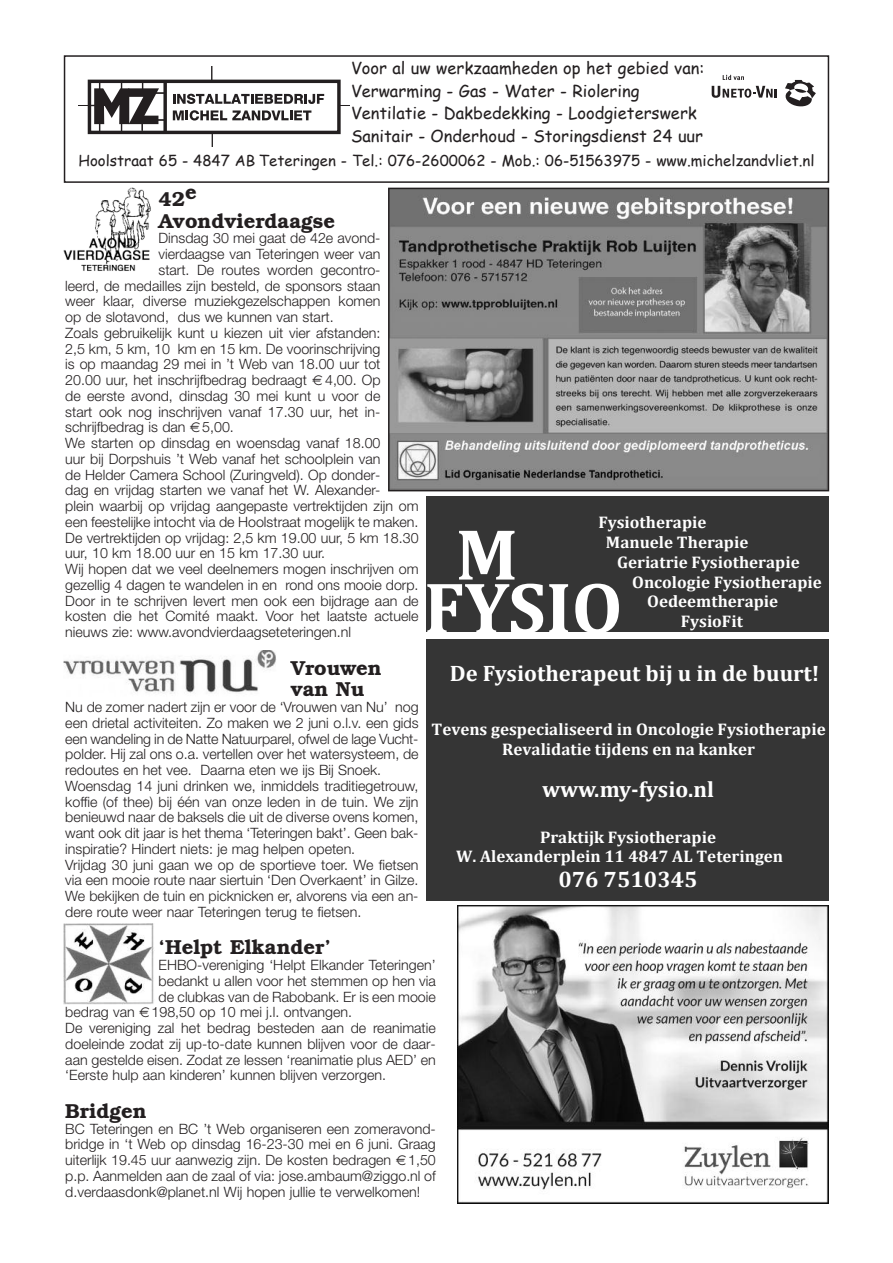
<style>
.page{position:relative;width:893px;height:1263px;background:#fff}
.page>*{position:absolute;margin:0;border:0;box-sizing:border-box;transform-origin:0 0}
.t1{font:700 73.05px "Cambria";color:#fff}
.t2{font:700 22.5px "Cambria";color:#fff}
.t3{font:600 20.25px/21.8px "Bookman";color:#231f20}
.t4{font:700 16.8px/19.8px "Cambria";color:#fff}
.t5{font:16.5px/22.5px "Comic Sans MS";color:#231f20}
.t6{font:15px "Comic Sans MS";color:#231f20}
.t7{font:300 14.25px/15.8px "Helvetica Neue";color:#231f20}
</style>
<div class="page">
<div style="left:64px;top:55px;width:765px;height:128px;border:2px solid #231f20"></div>
<div style="left:88px;top:80px;width:253px;height:54px;border:3px solid #231f20"></div>
<svg style="left:163px;top:81px;width:4px;height:51px"></svg>
<svg style="left:173px;top:94px;width:151px;height:10px"></svg>
<svg style="left:173px;top:110px;width:138px;height:11px"></svg>
<hr style="left:99px;top:82px;width:1px;height:50px;background:#231f20">
<hr style="left:121px;top:81px;width:1px;height:51px;background:#231f20">
<svg style="left:79px;top:82px;width:86px;height:49px"></svg>
<svg style="left:211px;top:67px;width:1px;height:14px"></svg>
<svg style="left:212px;top:133px;width:1px;height:14px"></svg>
<svg style="left:785px;top:80px;width:31px;height:27px"></svg>
<svg style="left:712px;top:86px;width:65px;height:12px"></svg>
<svg style="left:723px;top:75px;width:21px;height:5px"></svg>
<img style="left:457px;top:906px;width:372px;height:297px">
<div style="left:426px;top:497px;width:403px;height:404px;background:#353535"></div>
<div style="left:426px;top:632px;width:403px;height:7px;background:#fff"></div>
<img style="left:391px;top:191px;width:435px;height:297px">
<div style="left:388px;top:188px;width:441px;height:303px;border:2px solid #231f20"></div>
<img style="left:64px;top:187px;width:87px;height:84px">
<img style="left:64px;top:651px;width:212px;height:43px">
<img style="left:64px;top:924px;width:90px;height:80px">
<p class="t5" style="left:351px;top:57px;width:355px">Voor al uw werkzaamheden op het gebied van:<br>Verwarming - Gas - Water - Riolering Ventilatie - Dakbedekking - Loodgieterswerk Sanitair - Onderhoud - Storingsdienst 24 uur</p>
<p class="t6" style="left:79px;top:149px;width:737px">Hoolstraat 65 - 4847 AB Teteringen - Tel.: 076-2600062 - Mob.: 06-51563975 - www.michelzandvliet.nl</p>
<h3 class="t3" style="left:158px;top:188px;width:178px">42e<br>Avondvierdaagse</h3>
<p class="t7" style="left:158px;top:232px;width:224px">Dinsdag 30 mei gaat de 42e avond-</p>
<p class="t7" style="left:158px;top:247px;width:224px">vierdaagse van Teteringen weer van</p>
<p class="t7" style="left:158px;top:263px;width:224px">start. De routes worden gecontro-</p>
<p class="t7" style="left:65px;top:279px;width:317px">leerd, de medailles zijn besteld, de sponsors staan</p>
<p class="t7" style="left:65px;top:295px;width:317px">weer klaar, diverse muziekgezelschappen komen</p>
<p class="t7" style="left:65px;top:310px;width:270px">op de slotavond, dus we kunnen van start.</p>
<p class="t7" style="left:65px;top:326px;width:317px">Zoals gebruikelijk kunt u kiezen uit vier afstanden:</p>
<p class="t7" style="left:65px;top:342px;width:317px">2,5 km, 5 km, 10 km en 15 km. De voorinschrijving</p>
<p class="t7" style="left:65px;top:358px;width:317px">is op maandag 29 mei in ’t Web van 18.00 uur tot</p>
<p class="t7" style="left:65px;top:373px;width:243px">20.00 uur, het inschrijfbedrag bedraagt</p>
<p class="t7" style="left:65px;top:373px;width:355px;text-indent:260px">4,00. Op<br>de eerste avond, dinsdag 30 mei kunt u voor de<br>start ook nog inschrijven vanaf 17.30 uur, het in&shy;schrijfbedrag is dan 5,00.<br>We starten op dinsdag en woensdag vanaf 18.00<br>uur bij Dorpshuis ’t Web vanaf het schoolplein van<br>de Helder Camera School (Zuringveld). Op donder-<br>dag en vrijdag starten we vanaf het W. Alexander-<br>plein waarbij op vrijdag aangepaste vertrektijden zijn om een feestelijke intocht via de Hoolstraat mogelijk te maken.<br>De vertrektijden op vrijdag: 2,5 km 19.00 uur, 5 km 18.30 uur, 10 km 18.00 uur en 15 km 17.30 uur.<br>Wij hopen dat we veel deelnemers mogen inschrijven om gezellig 4 dagen te wandelen in en rond ons mooie dorp.<br>Door in te schrijven levert men ook een bijdrage aan de kosten die het Comité maakt. Voor het laatste actuele nieuws zie: www.avondvierdaagseteteringen.nl</p>
<h3 class="t3" style="left:291px;top:657px;width:93px">Vrouwen van Nu</h3>
<p class="t7" style="left:65px;top:700px;width:355px">Nu de zomer nadert zijn er voor de ‘Vrouwen van Nu’ nog een drietal activiteiten. Zo maken we 2 juni o.l.v. een gids een wandeling in de Natte Natuurparel, ofwel de lage Vucht&shy;polder. Hij zal ons o.a. vertellen over het watersysteem, de redoutes en het vee. Daarna eten we ijs Bij Snoek.<br>Woensdag 14 juni drinken we, inmiddels traditiegetrouw, koffie (of thee) bij één van onze leden in de tuin. We zijn benieuwd naar de baksels die uit de diverse ovens komen, want ook dit jaar is het thema ‘Teteringen bakt’. Geen bak&shy;inspiratie? Hindert niets: je mag helpen opeten.<br>Vrijdag 30 juni gaan we op de sportieve toer. We fietsen via een mooie route naar siertuin ‘Den Overkaent’ in Gilze.<br>We bekijken de tuin en picknicken er, alvorens via een an&shy;dere route weer naar Teteringen terug te fietsen.</p>
<h3 class="t3" style="left:159px;top:936px;width:174px">‘Helpt Elkander’</h3>
<p class="t7" style="left:159px;top:958px;width:279px">EHBO-vereniging ‘Helpt Elkander Teteringen’</p>
<p class="t7" style="left:159px;top:974px;width:279px">bedankt u allen voor het stemmen op hen via</p>
<p class="t7" style="left:159px;top:990px;width:279px">de clubkas van de Rabobank. Er is een mooie</p>
<p class="t7" style="left:65px;top:1006px;width:288px">bedrag van 198,50 op 10 mei j.l. ontvangen.</p>
<p class="t7" style="left:65px;top:1021px;width:372px">De vereniging zal het bedrag besteden aan de reanimatie</p>
<p class="t7" style="left:65px;top:1037px;width:372px">doeleinde zodat zij up-to-date kunnen blijven voor de daar-</p>
<p class="t7" style="left:65px;top:1053px;width:372px">aan gestelde eisen. Zodat ze lessen ‘reanimatie plus AED’ en</p>
<p class="t7" style="left:65px;top:1069px;width:322px">‘Eerste hulp aan kinderen’ kunnen blijven verzorgen.</p>
<h3 class="t3" style="left:65px;top:1100px;width:83px">Bridgen</h3>
<p class="t7" style="left:65px;top:1122px;width:372px;text-align:justify">BC Teteringen en BC ’t Web organiseren een zomeravond&shy;bridge in ‘t Web op dinsdag 16-23-30 mei en 6 juni. Graag uiterlijk 19.45 uur aanwezig zijn. De kosten bedragen 1,50 p.p. Aanmelden aan de zaal of via: jose.ambaum@ziggo.nl of d.verdaasdonk@planet.nl Wij hopen jullie te verwelkomen!</p>
<p class="t4" style="left:598px;top:512px;width:110px">Fysiotherapie</p>
<p class="t4" style="left:606px;top:532px;width:144px">Manuele Therapie</p>
<p class="t4" style="left:617px;top:552px;width:184px">Geriatrie Fysiotherapie</p>
<p class="t4" style="left:632px;top:572px;width:191px">Oncologie Fysiotherapie</p>
<p class="t4" style="left:647px;top:591px;width:133px">Oedeemtherapie</p>
<p class="t4" style="left:681px;top:611px;width:64px">FysioFit</p>
<h1 class="t1" style="left:456px;top:510px;width:64px">M</h1>
<h1 class="t1" style="left:424px;top:563px;width:200px">FYSIO</h1>
<h2 class="t2" style="left:450px;top:660px;width:371px">De Fysiotherapeut bij u in de buurt!</h2>
<p class="t4" style="left:431px;top:719px;width:396px;text-align:center">Tevens gespecialiseerd in Oncologie Fysiotherapie<br>Revalidatie tijdens en na kanker</p>
<h2 class="t2" style="left:542px;top:775px;width:173px">www.my-fysio.nl</h2>
<p class="t4" style="left:456px;top:826px;width:329px;text-indent:84px">Praktijk Fysiotherapie<br>W. Alexanderplein 11 4847 AL Teteringen</p>
<h2 class="t2" style="left:558px;top:866px;width:141px">076 7510345</h2>
</div>
